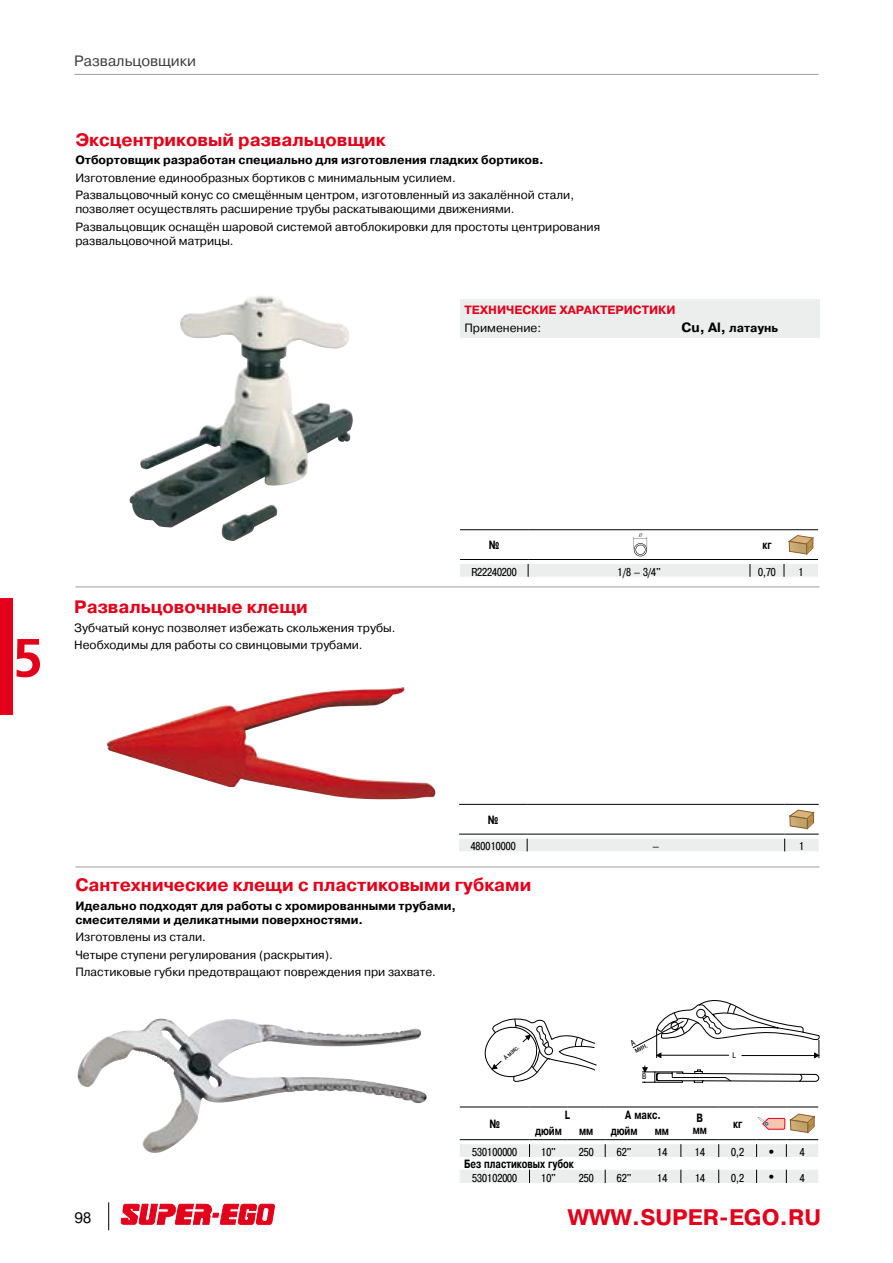
<style>
.page{position:relative;width:893px;height:1263px;background:#fff}
.page>*{position:absolute;margin:0;border:0;box-sizing:border-box;transform-origin:0 0}
.t1{font:700 54px "Frutiger CE";color:#e2001a}
.t2{font:700 22.5px "Pragmatica C";color:#e2001a}
.t3{font:700 18px "Pragmatica C";color:#e2001a}
.t4{font:15px "Pragmatica C";color:#3e3d40}
.t5{font:15px "Pragmatica C";color:#000}
.t6{font:12px/17.4px "Pragmatica C";color:#000}
.t7{font:700 12px/14.2px "Pragmatica C";color:#000}
.t8{font:700 12px "Pragmatica C";color:#e2001a}
.t9{font:11.4px "Pragmatica Cond C";color:#000}
.t10{font:700 condensed 11.4px/12px "Pragmatica";color:#000;text-align:center}
.t11{font:8.1px/8.1px "Pragmatica Cond C";color:#000}
.t12{font:6.9px "Pragmatica Cond C";color:#000}
.s1{font-size:13.5px}
.s2{font-family:"Pragmatica C"}
</style>
<div class="page">
<svg style="left:108px;top:1202px;width:1px;height:28px"></svg>
<hr style="left:74px;top:74px;width:745px;height:1px;background:#9c9e9f">
<svg style="left:121px;top:1203px;width:154px;height:22px"></svg>
<div style="left:0;top:598px;width:13px;height:117px;background:#e2001a"></div>
<hr style="left:75px;top:866px;width:744px;height:1px;background:#9c9e9f">
<hr style="left:75px;top:586px;width:744px;height:1px;background:#9c9e9f">
<img style="left:106px;top:687px;width:329px;height:113px">
<svg style="left:459px;top:804px;width:360px;height:47px"></svg>
<img style="left:77px;top:1018px;width:350px;height:135px">
<svg style="left:632px;top:1000px;width:188px;height:58px"></svg>
<svg style="left:642px;top:1065px;width:178px;height:18px"></svg>
<svg style="left:484px;top:1018px;width:113px;height:64px"></svg>
<svg style="left:460px;top:1107px;width:358px;height:76px"></svg>
<img style="left:129px;top:296px;width:224px;height:245px">
<hr style="left:460px;top:529px;width:68px;height:1px;background:#000">
<hr style="left:528px;top:529px;width:222px;height:1px;background:#000">
<hr style="left:750px;top:529px;width:34px;height:1px;background:#000">
<hr style="left:784px;top:529px;width:34px;height:1px;background:#000">
<svg style="left:460px;top:530px;width:358px;height:47px"></svg>
<div style="left:460px;top:299px;width:359px;height:38px;background:#eceded"></div>
<p class="t4" style="left:74px;top:53px;width:123px">Развальцовщики</p>
<h3 class="t3" style="left:75px;top:130px;width:312px">Эксцентриковый развальцовщик</h3>
<p class="t7" style="left:75px;top:153px;width:470px">Отбортовщик разработан специально для изготовления гладких бортиков.</p>
<p class="t6" style="left:75px;top:169px;width:500px">Изготовление единообразных бортиков с минимальным усилием.<br>Развальцовочный конус со смещённым центром, изготовленный из закалённой стали,</p>
<p class="t6" style="left:75px;top:201px;width:526px">позволяет осуществлять расширение трубы раскатывающими движениями.<br>Развальцовщик оснащён шаровой системой автоблокировки для простоты центрирования</p>
<p class="t6" style="left:75px;top:232px;width:160px">развальцовочной матрицы.</p>
<p class="t8" style="left:464px;top:303px;width:213px">ТЕХНИЧЕСКИЕ ХАРАКТЕРИСТИКИ</p>
<p class="t6" style="left:464px;top:319px;width:78px">Применение:</p>
<p class="t7" style="left:681px;top:321px;width:98px"><span class="s1">Cu, Al,</span> латаунь</p>
<h1 class="t1" style="left:13px;top:626px;width:32px">5</h1>
<h3 class="t3" style="left:74px;top:597px;width:235px">Развальцовочные клещи</h3>
<p class="t6" style="left:74px;top:619px;width:323px">Зубчатый конус позволяет избежать скольжения трубы.<br>Необходимы для работы со свинцовыми трубами.</p>
<p class="t10" style="left:489px;top:539px;width:12px">¹</p>
<p class="t10" style="left:762px;top:539px;width:11px">кг</p>
<p class="t9" style="left:471px;top:565px;width:47px">R22240200</p>
<p class="t9" style="left:617px;top:565px;width:45px">1/8 – 3/4<span class="s2">"</span></p>
<p class="t9" style="left:758px;top:565px;width:19px">0,70</p>
<p class="t9" style="left:798px;top:565px;width:7px">1</p>
<p class="t10" style="left:488px;top:814px;width:12px">¹</p>
<p class="t9" style="left:471px;top:840px;width:46px">480010000</p>
<p class="t9" style="left:652px;top:840px;width:8px">—</p>
<p class="t9" style="left:799px;top:840px;width:7px">1</p>
<h3 class="t3" style="left:75px;top:875px;width:457px">Сантехнические клещи с пластиковыми губками</h3>
<p class="t7" style="left:75px;top:898px;width:382px">Идеально подходят для работы с хромированными трубами, смесителями и деликатными поверхностями.</p>
<p class="t6" style="left:75px;top:928px;width:362px">Изготовлены из стали.<br>Четыре ступени регулирования (раскрытия).<br>Пластиковые губки предотвращают повреждения при захвате.</p>
<p class="t12" style="left:502px;top:1055px;width:20px;rotate:-41deg">A макс.</p>
<p class="t11" style="left:629px;top:1039px;width:15px;rotate:-26deg">A мин.</p>
<p class="t11" style="left:642px;top:1072px;width:6px">B</p>
<p class="t11" style="left:732px;top:1051px;width:5px">L</p>
<p class="t10" style="left:489px;top:1118px;width:12px">¹</p>
<p class="t10" style="left:565px;top:1109px;width:7px">L</p>
<p class="t10" style="left:625px;top:1109px;width:37px">A макс.</p>
<p class="t10" style="left:693px;top:1112px;width:16px">B мм</p>
<p class="t10" style="left:733px;top:1118px;width:11px">кг</p>
<p class="t10" style="left:535px;top:1125px;width:28px">дюйм</p>
<p class="t10" style="left:579px;top:1125px;width:16px">мм</p>
<p class="t10" style="left:611px;top:1125px;width:28px">дюйм</p>
<p class="t10" style="left:655px;top:1125px;width:16px">мм</p>
<p class="t12" style="left:684px;top:1139px;width:20px;rotate:-41deg">A макс.</p>
<p class="t9" style="left:472px;top:1145px;width:46px">530100000</p>
<p class="t9" style="left:541px;top:1145px;width:17px">10<span class="s2">"</span></p>
<p class="t9" style="left:579px;top:1145px;width:16px">250</p>
<p class="t9" style="left:617px;top:1145px;width:16px">62<span class="s2">"</span></p>
<p class="t9" style="left:657px;top:1145px;width:12px">14</p>
<p class="t9" style="left:695px;top:1145px;width:12px">14</p>
<p class="t9" style="left:731px;top:1145px;width:14px">0,2</p>
<p class="t9" style="left:769px;top:1145px;width:37px">• 4</p>
<p class="t10" style="left:464px;top:1158px;width:111px">Без пластиковых губок</p>
<p class="t9" style="left:472px;top:1171px;width:46px">530102000</p>
<p class="t9" style="left:541px;top:1171px;width:17px">10<span class="s2">"</span></p>
<p class="t9" style="left:579px;top:1171px;width:16px">250</p>
<p class="t9" style="left:617px;top:1171px;width:16px">62<span class="s2">"</span></p>
<p class="t9" style="left:657px;top:1171px;width:12px">14</p>
<p class="t9" style="left:695px;top:1171px;width:12px">14</p>
<p class="t9" style="left:731px;top:1171px;width:14px">0,2</p>
<p class="t9" style="left:769px;top:1171px;width:37px">• 4</p>
<p class="t5" style="left:74px;top:1209px;width:19px">98</p>
<h2 class="t2" style="left:568px;top:1205px;width:255px">WWW.SUPER-EGO.RU</h2>
</div>
